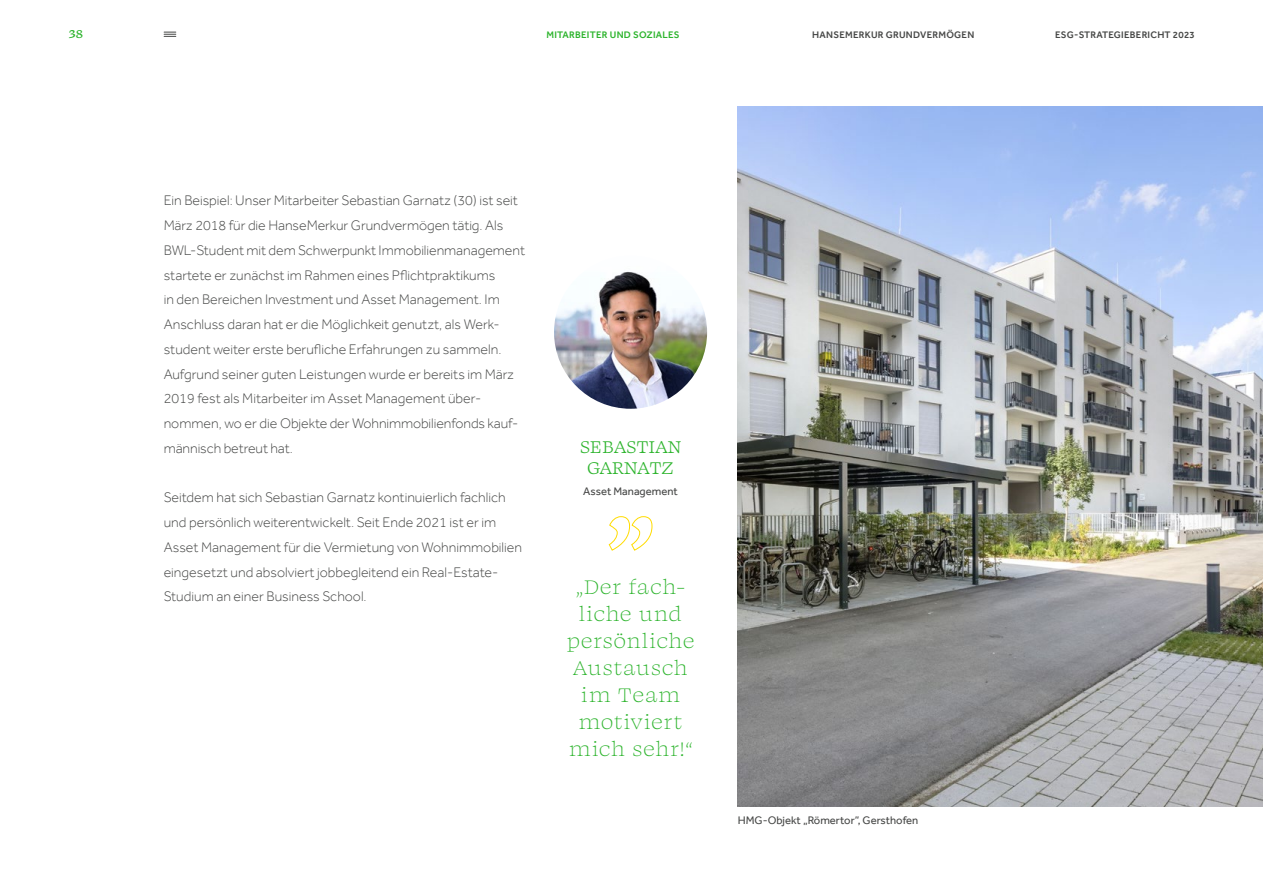
<style>
.page{position:relative;width:1263px;height:893px;background:#fff}
.page>*{position:absolute;margin:0;border:0;box-sizing:border-box;transform-origin:0 0}
.t1{font:300 22.5px/27px "Swear Text";letter-spacing:.015em;color:#2db42d;text-align:center}
.t2{font:19.5px/21px "Swear Text";color:#2db42d;text-align:center}
.t3{font:500 15px "Swear Text";color:#2db42d}
.t4{font:300 14.25px/24.8px "Effra";color:#474847}
.t5{font:11.25px "Effra";color:#474847}
.t6{font:500 9.75px "Effra";letter-spacing:.025em;color:#474847}
.t7{font:500 9.75px "Effra";letter-spacing:.025em;color:#2db42d}
</style>
<div class="page">
<svg style="left:608px;top:516px;width:45px;height:35px"></svg>
<img style="left:554px;top:256px;width:153px;height:153px;border-radius:77px">
<img style="left:738px;top:106px;width:525px;height:700px">
<svg style="left:164px;top:32px;width:12px;height:5px"></svg>
<p class="t3" style="left:69px;top:23px;width:16px">38</p>
<p class="t7" style="left:546px;top:29px;width:135px">MITARBEITER UND SOZIALES</p>
<p class="t6" style="left:812px;top:29px;width:164px">HANSEMERKUR GRUNDVERMÖGEN</p>
<p class="t6" style="left:1055px;top:29px;width:141px">ESG-STRATEGIEBERICHT 2023</p>
<p class="t4" style="left:164px;top:188px;width:363px">Ein Beispiel: Unser Mitarbeiter Sebastian Garnatz (30) ist seit März 2018 für die HanseMerkur Grundvermögen tätig. Als BWL-Student mit dem Schwerpunkt Immobilienmanagement startete er zunächst im Rahmen eines Pflichtpraktikums<br>in den Bereichen Investment und Asset Management. Im Anschluss daran hat er die Möglichkeit genutzt, als Werk&shy;student weiter erste berufliche Erfahrungen zu sammeln.<br>Aufgrund seiner guten Leistungen wurde er bereits im März 2019 fest als Mitarbeiter im Asset Management über&shy;nommen, wo er die Objekte der Wohnimmobilienfonds kauf&shy;männisch betreut hat.</p>
<p class="t4" style="left:164px;top:485px;width:360px">Seitdem hat sich Sebastian Garnatz kontinuierlich fachlich und persönlich weiterentwickelt. Seit Ende 2021 ist er im Asset Management für die Vermietung von Wohnimmobilien eingesetzt und absolviert jobbegleitend ein Real-Estate-Studium an einer Business School.</p>
<h2 class="t2" style="left:580px;top:435px;width:103px">SEBASTIAN<br>GARNATZ</h2>
<p class="t5" style="left:583px;top:484px;width:96px">Asset Management</p>
<h1 class="t1" style="left:566px;top:572px;width:130px">„Der fach&shy;liche und persönliche<br>Austausch im Team motiviert mich sehr!“</h1>
<p class="t5" style="left:738px;top:814px;width:182px">HMG-Objekt „Römertor”, Gersthofen</p>
</div>
